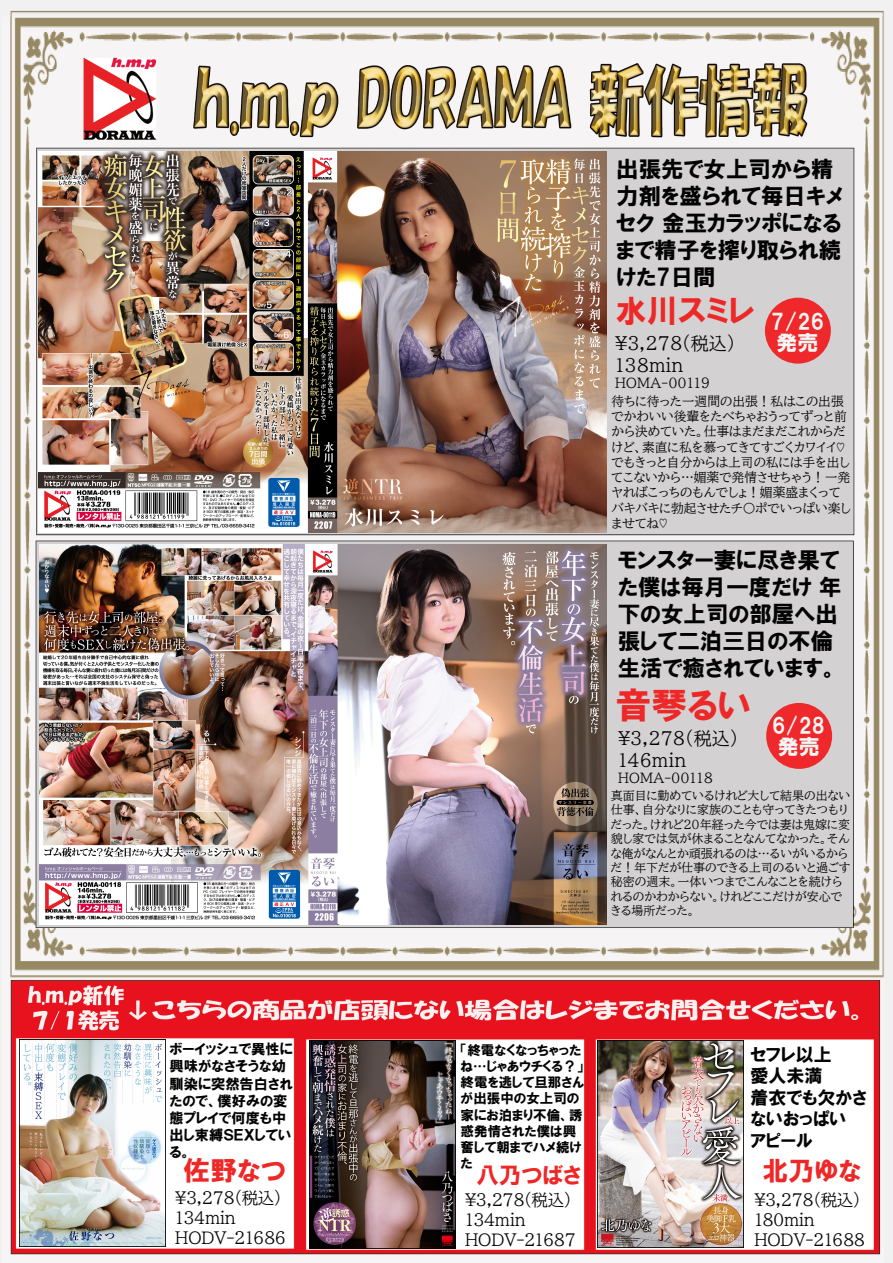
<style>
.page{position:relative;width:893px;height:1263px;background:#fff}
.page>*{position:absolute;margin:0;border:0;box-sizing:border-box;transform-origin:0 0}
.t1{font:36px "HGP Soei Kakugothic UB";color:#ee2827}
.t2{font:31.5px "HGP Soei Kakugothic UB";color:#ee2827}
.t3{font:27px "HGP Soei Kakugothic UB";color:#ee2827}
.t4{font:26.25px "HGP Soei Kakugothic UB";color:#ee2827}
.t5{font:22.5px/27px "HGP Soei Kakugothic UB";color:#030303}
.t6{font:22.5px "HGP Soei Kakugothic UB";color:#ee2827}
.t7{font:21px/21px "HGP Soei Kakugothic UB";color:#f5f6f3}
.t8{font:18px/21.6px "BIZ UDP Mincho Medium";color:#030303}
.t9{font:18px/21.6px "HGP Soei Kakugothic UB";color:#030303}
.t10{font:16.5px/19.8px "BIZ UDP Mincho Medium";letter-spacing:-.025em;color:#030303}
.t11{font:14.25px/17.1px "HGP Soei Kakugothic UB";color:#030303}
.t12{font:13.5px/16.2px "HGP Soei Kakugothic UB";color:#030303}
.t13{font:13.5px "BIZ UDP Mincho Medium";color:#030303}
.t14{font:12.75px/15.3px "BIZ UDP Mincho Medium";color:#030303}
.t15{font:12px/14.4px "BIZ UDP Mincho Medium";color:#030303}
</style>
<div class="page">
<img style="left:1px;top:0;width:892px;height:1263px">
<div style="left:765px;top:298px;width:66px;height:66px;background:#ee282b;border-radius:50%"></div>
<img style="left:40px;top:544px;width:567px;height:380px">
<img style="left:96px;top:980px;width:797px;height:64px">
<div style="left:766px;top:703px;width:66px;height:66px;background:#ee282b;border-radius:50%"></div>
<img style="left:0;top:981px;width:162px;height:59px">
<img style="left:19px;top:1039px;width:147px;height:207px">
<img style="left:309px;top:1040px;width:147px;height:208px">
<img style="left:598px;top:1041px;width:146px;height:206px">
<img style="left:39px;top:152px;width:568px;height:380px">
<p class="t11" style="left:170px;top:1041px;width:125px">ボーイッシュで異性に興味がなさそうな幼馴染に突然告白されたので、僕好みの変態プレイで何度も中出し束縛ＳＥＸしている。</p>
<h3 class="t3" style="left:183px;top:1157px;width:104px">佐野なつ</h3>
<h3 class="t10" style="left:175px;top:1188px;width:112px">¥3,278(税込)<br>134min<br>HODV-21686</h3>
<h3 class="t5" style="left:616px;top:155px;width:229px">出張先で女上司から精力剤を盛られて毎日キメセク 金玉カラッポになるまで精子を搾り取られ続けた7日間</h3>
<h2 class="t2" style="left:615px;top:295px;width:141px">水川スミレ</h2>
<h3 class="t8" style="left:615px;top:332px;width:122px">¥3,278(税込)<br>138min</h3>
<p class="t13" style="left:615px;top:376px;width:96px">HOMA-00119</p>
<h3 class="t7" style="left:771px;top:310px;width:54px">7/26発売</h3>
<p class="t14" style="left:612px;top:393px;width:241px">待ちに待った一週間の出張！私はこの出張でかわいい後輩をたべちゃおうってずっと前から決めていた。仕事はまだまだこれからだけど、素直に私を慕ってきてすごくカワイイ♡でもきっと自分からは上司の私には手を出してこないから…媚薬で発情させちゃう！一発ヤればこっちのもんでしょ！媚薬盛まくってバキバキに勃起させたチ〇ポでいっぱい楽しませてね♡</p>
<h3 class="t5" style="left:618px;top:546px;width:225px">モンスター妻に尽き果てた僕は毎月一度だけ 年下の女上司の部屋へ出張して二泊三日の不倫生活で癒されています。</h3>
<h1 class="t1" style="left:615px;top:687px;width:137px">音琴るい</h1>
<h3 class="t7" style="left:772px;top:715px;width:54px">6/28発売</h3>
<h3 class="t8" style="left:618px;top:727px;width:122px">¥3,278(税込)<br>146min</h3>
<p class="t13" style="left:618px;top:771px;width:96px">HOMA-00118</p>
<p class="t15" style="left:611px;top:788px;width:241px">真面目に勤めているけれど大して結果の出ない仕事、自分なりに家族のことも守ってきたつもりだった。けれど20年経った今では妻は鬼嫁に変貌し家では気が休まることなんてなかった。そんな俺がなんとか頑張れるのは…るいがいるからだ！年下だが仕事のできる上司のるいと過ごす秘密の週末。一体いつまでこんなことを続けられるのかわからない。けれどここだけが安心できる場所だった。</p>
<p class="t12" style="left:461px;top:1042px;width:125px">「終電なくなっちゃったね…じゃあウチくる？」終電を逃して旦那さんが出張中の女上司の家にお泊まり不倫、誘惑発情された僕は興奮して朝までハメ続けた</p>
<h3 class="t6" style="left:477px;top:1164px;width:107px">八乃つばさ</h3>
<h3 class="t10" style="left:465px;top:1190px;width:112px">¥3,278(税込)<br>134min<br>HODV-21687</h3>
<h3 class="t9" style="left:750px;top:1043px;width:118px">セフレ以上<br>愛人未満　<br>着衣でも欠かさないおっぱい<br>アピール</h3>
<h3 class="t4" style="left:762px;top:1158px;width:101px">北乃ゆな</h3>
<h3 class="t10" style="left:754px;top:1190px;width:112px">¥3,278(税込)<br>180min<br>HODV-21688</h3>
</div>
